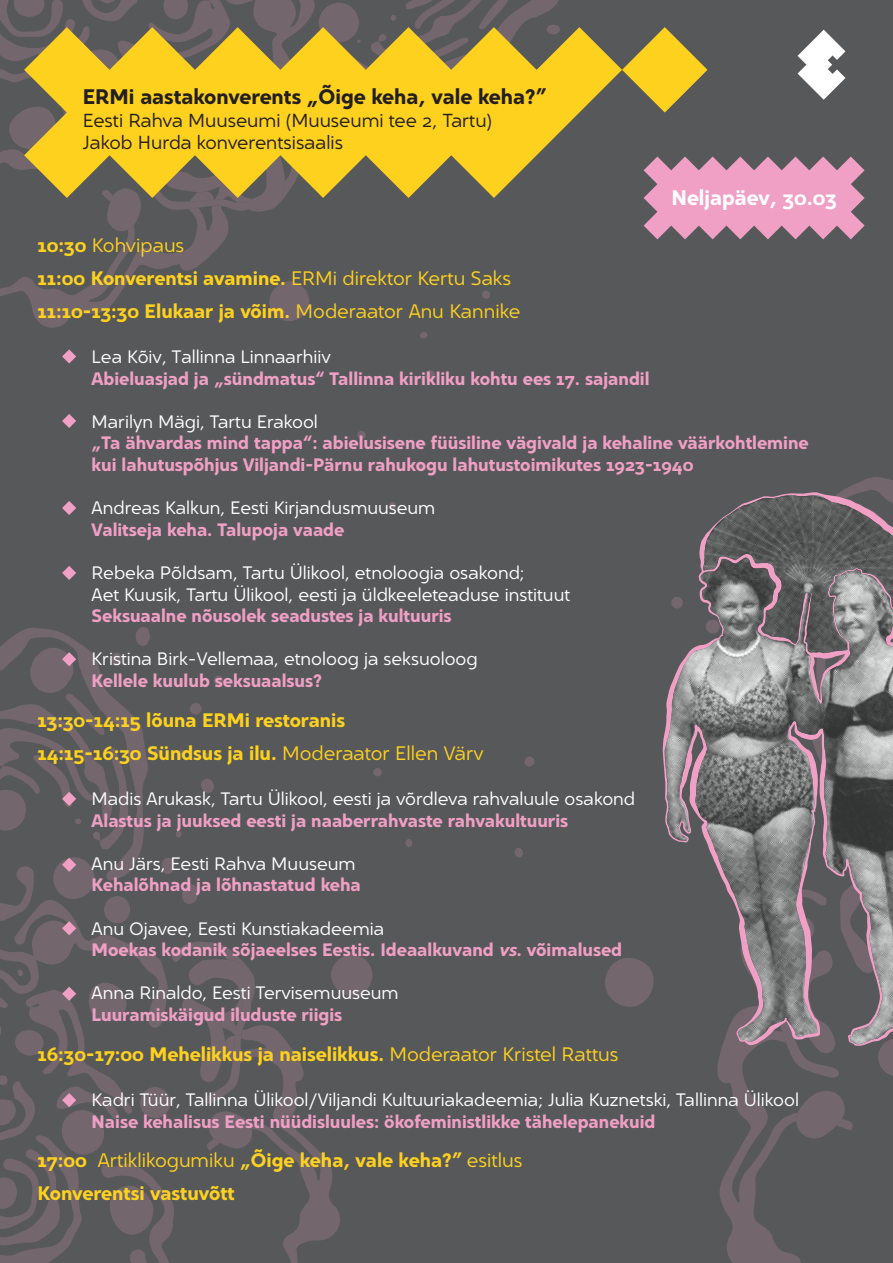
<style>
.page{position:relative;width:893px;height:1263px;background:#57585a}
.page>*{position:absolute;margin:0;border:0;box-sizing:border-box;transform-origin:0 0}
.t1{font:700 21px "Aestii";color:#231f20}
.t2{font:700 21px "Aestii";color:#fff}
.t3{font:700 19.5px/33px "Aestii";color:#fed11f}
.t4{font:18.9px/22.6px "Aestii";color:#231f20}
.t5{font:700 18px/21.6px "Aestii";color:#f09fc5}
.t6{font:18px/21.6px "Aestii";color:#fff}
.s1{font-weight:400}
.s2{font-weight:400;color:#fff}
.s3{font-style:italic}
</style>
<div class="page">
<svg style="left:0;top:231px;width:228px;height:97px"></svg>
<svg style="left:269px;top:281px;width:40px;height:40px"></svg>
<svg style="left:482px;top:291px;width:8px;height:8px"></svg>
<svg style="left:420px;top:332px;width:8px;height:6px"></svg>
<svg style="left:0;top:0;width:559px;height:231px"></svg>
<svg style="left:357px;top:431px;width:9px;height:8px"></svg>
<svg style="left:389px;top:502px;width:7px;height:8px"></svg>
<svg style="left:255px;top:1025px;width:85px;height:238px"></svg>
<svg style="left:331px;top:954px;width:42px;height:42px"></svg>
<svg style="left:373px;top:768px;width:9px;height:8px"></svg>
<svg style="left:405px;top:839px;width:7px;height:8px"></svg>
<svg style="left:425px;top:370px;width:10px;height:10px"></svg>
<svg style="left:415px;top:461px;width:9px;height:10px"></svg>
<svg style="left:717px;top:1062px;width:136px;height:201px"></svg>
<svg style="left:605px;top:958px;width:49px;height:49px"></svg>
<svg style="left:796px;top:1091px;width:50px;height:47px"></svg>
<svg style="left:740px;top:1062px;width:153px;height:16px"></svg>
<svg style="left:524px;top:756px;width:11px;height:11px"></svg>
<svg style="left:515px;top:848px;width:8px;height:9px"></svg>
<svg style="left:841px;top:477px;width:52px;height:15px"></svg>
<svg style="left:663px;top:492px;width:230px;height:570px"></svg>
<img style="left:703px;top:495px;width:110px;height:149px">
<svg style="left:24px;top:27px;width:598px;height:171px;fill:#fed11f"></svg>
<svg style="left:622px;top:27px;width:85px;height:86px"></svg>
<svg style="left:797px;top:30px;width:48px;height:70px"></svg>
<svg style="left:62px;top:349px;width:14px;height:14px"></svg>
<svg style="left:62px;top:414px;width:14px;height:14px"></svg>
<svg style="left:62px;top:501px;width:14px;height:14px"></svg>
<svg style="left:62px;top:566px;width:14px;height:14px"></svg>
<svg style="left:0;top:627px;width:255px;height:636px"></svg>
<svg style="left:644px;top:156px;width:221px;height:83px"></svg>
<p class="t1" style="left:83px;top:81px;width:465px">ERMi aastakonverents „Õige keha, vale keha?”</p>
<p class="t4" style="left:83px;top:109px;width:411px">Eesti Rahva Muuseumi (Muuseumi tee 2, Tartu)<br>Jakob Hurda konverentsisaalis</p>
<p class="t2" style="left:671px;top:183px;width:167px">Neljapäev, 30.03</p>
<p class="t3" style="left:38px;top:227px;width:484px">10:30 <span class="s1">Kohvipaus<br></span>11:00 Konverentsi avamine. <span class="s1">ERMi direktor Kertu Saks<br></span>11:10-13:30 Elukaar ja võim. <span class="s1">Moderaator Anu Kannike</span></p>
<p class="t6" style="left:92px;top:346px;width:241px">Lea Kõiv, Tallinna Linnaarhiiv</p>
<p class="t5" style="left:92px;top:366px;width:559px">Abieluasjad ja „sündmatus“ Tallinna kirikliku kohtu ees 17. sajandil</p>
<p class="t6" style="left:92px;top:411px;width:228px">Marilyn Mägi, Tartu Erakool</p>
<p class="t5" style="left:92px;top:431px;width:719px">„Ta ähvardas mind tappa“: abielusisene füüsiline vägivald ja kehaline väärkohtlemine kui lahutuspõhjus Viljandi-Pärnu rahukogu lahutustoimikutes 1923-1940</p>
<p class="t6" style="left:92px;top:497px;width:345px">Andreas Kalkun, Eesti Kirjandusmuuseum</p>
<p class="t5" style="left:92px;top:518px;width:254px">Valitseja keha. Talupoja vaade</p>
<p class="t6" style="left:92px;top:562px;width:480px">Rebeka Põldsam, Tartu Ülikool, etnoloogia osakond;<br>Aet Kuusik, Tartu Ülikool, eesti ja üldkeeleteaduse instituut</p>
<p class="t5" style="left:92px;top:604px;width:361px">Seksuaalne nõusolek seadustes ja kultuuris</p>
<p class="t6" style="left:92px;top:648px;width:388px">Kristina Birk-Vellemaa, etnoloog ja seksuoloog</p>
<p class="t5" style="left:92px;top:669px;width:232px">Kellele kuulub seksuaalsus?</p>
<p class="t3" style="left:38px;top:702px;width:447px">13:30-14:15 lõuna ERMi restoranis<br>14:15-16:30 Sündsus ja ilu. <span class="s1">Moderaator Ellen Värv</span></p>
<p class="t6" style="left:92px;top:788px;width:545px">Madis Arukask, Tartu Ülikool, eesti ja võrdleva rahvaluule osakond</p>
<p class="t5" style="left:92px;top:808px;width:478px">Alastus ja juuksed eesti ja naaberrahvaste rahvakultuuris</p>
<p class="t6" style="left:92px;top:852px;width:265px">Anu Järs, Eesti Rahva Muuseum</p>
<p class="t5" style="left:92px;top:873px;width:271px">Kehalõhnad ja lõhnastatud keha</p>
<p class="t5" style="left:92px;top:916px;width:532px"><span class="s2">Anu Ojavee, Eesti Kunstiakadeemia<br></span>Moekas kodanik sõjaeelses Eestis. Ideaalkuvand <span class="s3">vs.</span> võimalused</p>
<p class="t6" style="left:92px;top:982px;width:309px">Anna Rinaldo, Eesti Tervisemuuseum</p>
<p class="t5" style="left:92px;top:1003px;width:252px">Luuramiskäigud iluduste riigis</p>
<p class="t3" style="left:38px;top:1036px;width:582px">16:30-17:00 Mehelikkus ja naiselikkus. <span class="s1">Moderaator Kristel Rattus</span></p>
<p class="t6" style="left:92px;top:1089px;width:709px">Kadri Tüür, Tallinna Ülikool/Viljandi Kultuuriakadeemia; Julia Kuznetski, Tallinna Ülikool</p>
<p class="t5" style="left:92px;top:1109px;width:565px">Naise kehalisus Eesti nüüdisluules: ökofeministlikke tähelepanekuid</p>
<p class="t3" style="left:38px;top:1143px;width:486px">17:00 <span class="s1">Artiklikogumiku</span> „Õige keha, vale keha?” <span class="s1">esitlus<br></span>Konverentsi vastuvõtt</p>
</div>
